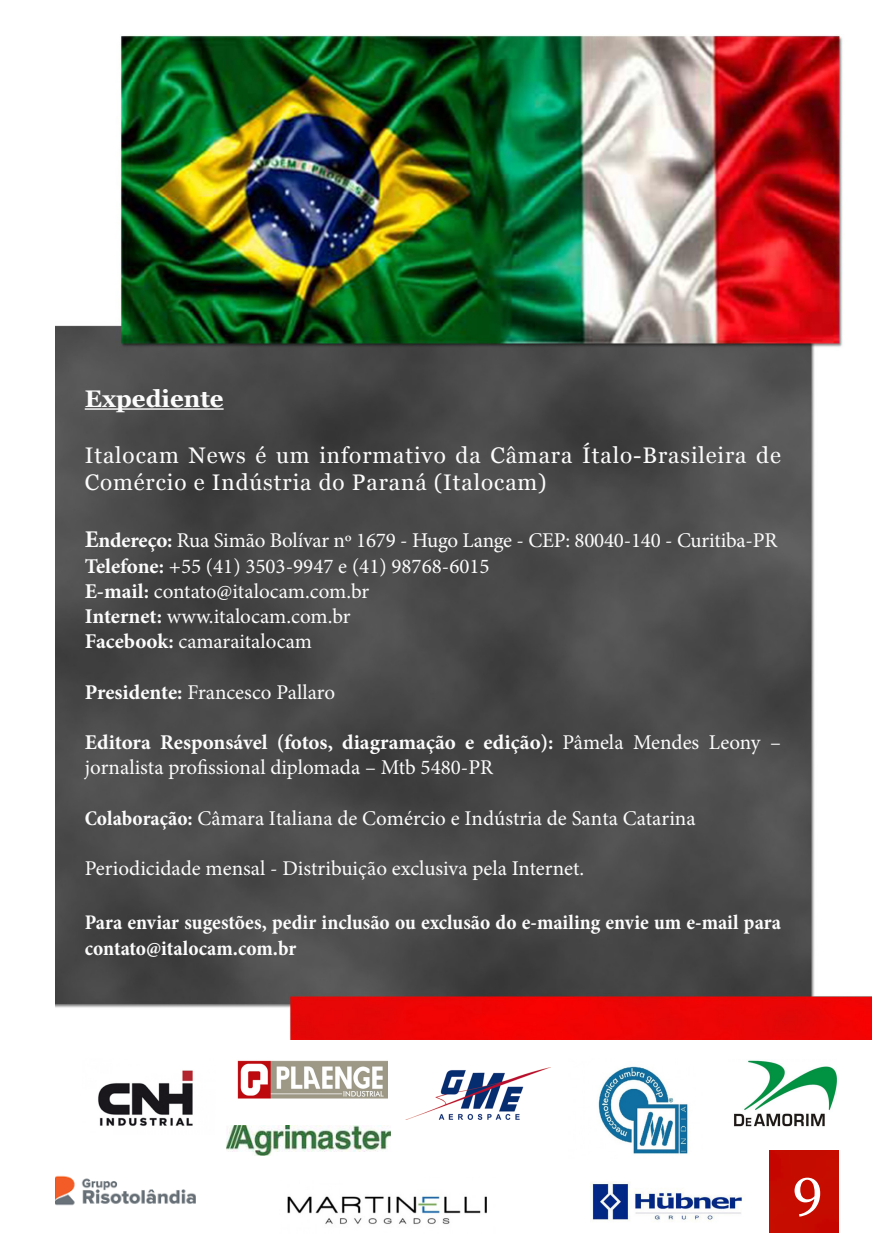
<style>
.page{position:relative;width:893px;height:1234px;background:#fff}
.page>*{position:absolute;margin:0;border:0;box-sizing:border-box;transform-origin:0 0}
.t1{font:54px "Vani";color:#fff}
.t2{font:700 24px "Vani";color:#fcfcfc}
.t3{font:22.5px/27px "Vani";letter-spacing:.04em;color:#fcfcfc}
.t4{font:21px/25.2px "Minion Pro";color:#fcfcfc}
.t5{font:700 condensed 21px/25.2px "Minion Pro";color:#fcfcfc}
.s1{font-weight:700;font-size:24px}
.s2{font-weight:700}
.s3{font-weight:700;font-stretch:condensed}
</style>
<div class="page">
<img style="left:56px;top:35px;width:816px;height:1004px">
<hr style="left:85px;top:408px;width:139px;height:1px;background:#fcfcfc">
<img style="left:410px;top:1067px;width:141px;height:51px">
<img style="left:237px;top:1060px;width:150px;height:39px">
<img style="left:590px;top:1181px;width:153px;height:41px">
<div style="left:770px;top:1150px;width:69px;height:82px;background:#c60c00"></div>
<img style="left:98px;top:1070px;width:95px;height:56px">
<img style="left:226px;top:1125px;width:164px;height:30px">
<img style="left:56px;top:1175px;width:140px;height:31px">
<img style="left:734px;top:1060px;width:103px;height:67px">
<img style="left:287px;top:1196px;width:200px;height:28px">
<img style="left:598px;top:1066px;width:90px;height:88px">
<p class="t2" style="left:85px;top:384px;width:140px">Expediente</p>
<p class="t3" style="left:85px;top:441px;width:698px">Italocam News é um informativo da Câmara Ítalo-Brasileira de<br>Comércio e Indústria do Paraná (Italocam)</p>
<p class="t4" style="left:85px;top:528px;width:694px"><span class="s1">E</span><span class="s2">ndereço:</span> Rua Simão Bolívar nº 1679 - Hugo Lange - CEP: 80040-140 - Curitiba-PR</p>
<p class="t4" style="left:85px;top:553px;width:406px"><span class="s2">Telefone:</span> +55 (41) 3503-9947 e (41) 98768-6015</p>
<p class="t4" style="left:85px;top:578px;width:286px"><span class="s2">E-mail:</span> contato@italocam.com.br</p>
<p class="t4" style="left:85px;top:603px;width:267px"><span class="s2">Internet:</span> www.italocam.com.br</p>
<p class="t4" style="left:85px;top:629px;width:229px"><span class="s2">Facebook:</span> camaraitalocam</p>
<p class="t4" style="left:85px;top:679px;width:252px"><span class="s2">Presidente:</span> Francesco Pallaro</p>
<p class="t4" style="left:85px;top:729px;width:698px"><span class="s2">Editora Responsável (fotos, diagramação e edição):</span> Pâmela Mendes Leony – jornalista profissional diplomada – Mtb 5480-PR</p>
<p class="t4" style="left:85px;top:805px;width:612px"><span class="s3">Colaboração:</span> Câmara Italiana de Comércio e Indústria de Santa Catarina</p>
<p class="t4" style="left:85px;top:855px;width:501px">Periodicidade mensal - Distribuição exclusiva pela Internet.</p>
<p class="t5" style="left:85px;top:909px;width:698px">Para enviar sugestões, pedir inclusão ou exclusão do e-mailing envie um e-mail para contato@italocam.com.br</p>
<p class="t1" style="left:792px;top:1156px;width:32px">9</p>
</div>
